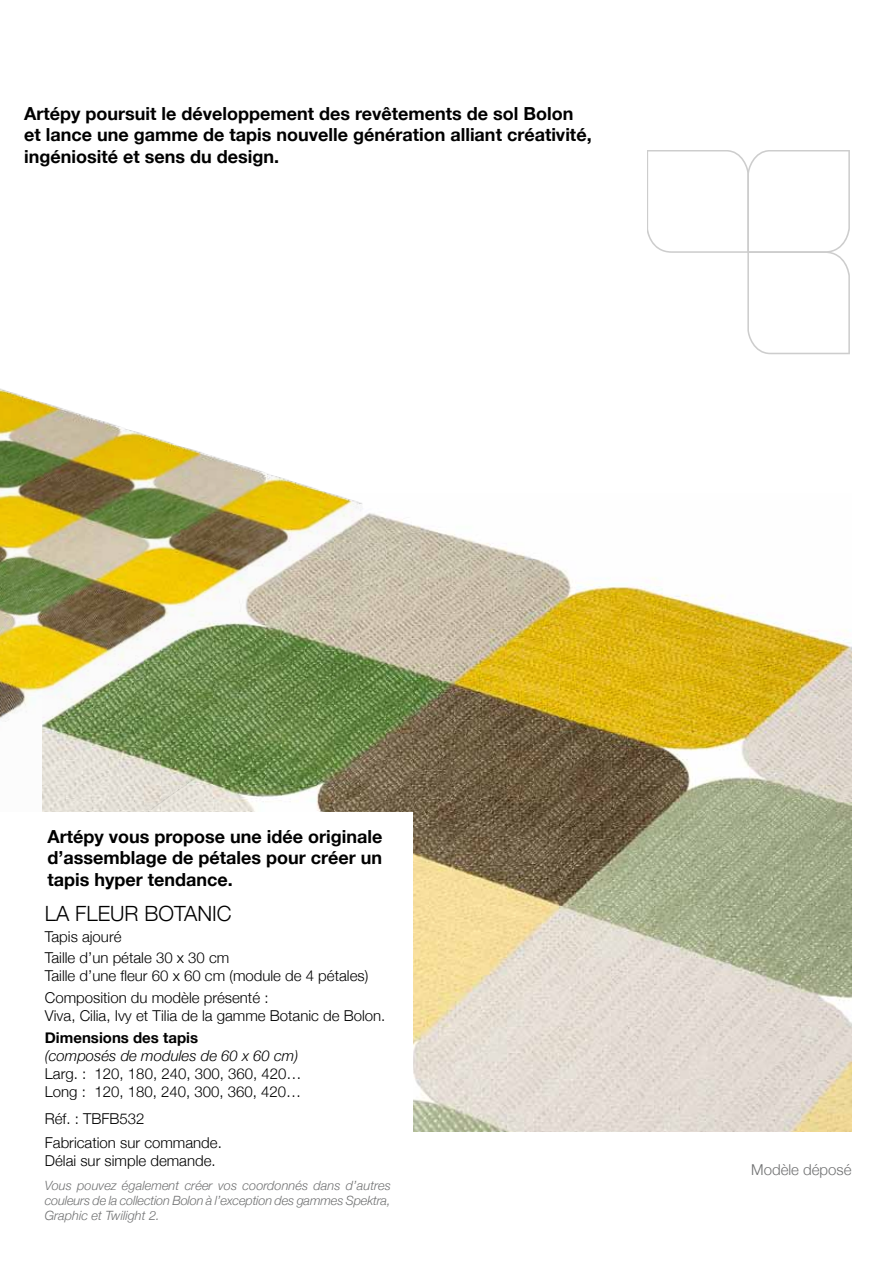
<style>
.page{position:relative;width:893px;height:1263px;background:#fff}
.page>*{position:absolute;margin:0;border:0;box-sizing:border-box;transform-origin:0 0}
.t1{font:300 21px "Helvetica Neue";color:#000}
.t2{font:700 18px/21.6px "Helvetica Neue";color:#000}
.t3{font:300 15px/21px "Helvetica Neue";color:#000}
.t4{font:italic 300 15px "Helvetica Neue";color:#000}
.t5{font:700 15px "Helvetica Neue";color:#000}
.t6{font:300 15px "Helvetica Neue";color:#707172}
.t7{font:italic 300 12.75px/15px "Helvetica Neue";letter-spacing:-.015em;color:#707172;text-align:justify}
</style>
<div class="page">
<img style="left:0;top:388px;width:328px;height:424px">
<svg style="left:647px;top:151px;width:203px;height:203px"></svg>
<img style="left:43px;top:493px;width:808px;height:638px">
<div style="left:0;top:812px;width:412px;height:391px;background:#fff"></div>
<p class="t2" style="left:24px;top:102px;width:569px">Artépy poursuit le développement des revêtements de sol Bolon et lance une gamme de tapis nouvelle génération alliant créativité, ingéniosité et sens du design.</p>
<p class="t2" style="left:48px;top:825px;width:336px;text-align:justify">Artépy vous propose une idée originale d’assemblage de pétales pour créer un tapis hyper tendance.</p>
<h1 class="t1" style="left:45px;top:900px;width:188px">LA FLEUR BOTANIC</h1>
<p class="t3" style="left:45px;top:925px;width:186px">Tapis ajouré<br>Taille d’un pétale 30 x 30 cm</p>
<p class="t3" style="left:45px;top:964px;width:325px;line-height:22.2px">Taille d’une fleur 60 x 60 cm (module de 4 pétales)<br>Composition du modèle présenté :</p>
<p class="t3" style="left:45px;top:1005px;width:342px">Viva, Cilia, Ivy et Tilia de la gamme Botanic de Bolon.</p>
<p class="t5" style="left:45px;top:1028px;width:155px">Dimensions des tapis</p>
<p class="t4" style="left:45px;top:1047px;width:255px">(composés de modules de 60 x 60 cm)</p>
<p class="t3" style="left:45px;top:1064px;width:258px;line-height:18px">Larg. : 120, 180, 240, 300, 360, 420…<br>Long : 120, 180, 240, 300, 360, 420…</p>
<p class="t3" style="left:45px;top:1106px;width:178px;line-height:24.3px">Réf. : TBFB532<br>Fabrication sur commande.</p>
<p class="t3" style="left:45px;top:1150px;width:172px">Délai sur simple demande.</p>
<p class="t7" style="left:45px;top:1177px;width:347px">Vous pouvez également créer vos coordonnés dans d’autres couleurs de la collection Bolon à l’exception des gammes Spektra, Graphic et Twilight 2.</p>
<p class="t6" style="left:751px;top:1161px;width:102px">Modèle déposé</p>
</div>
